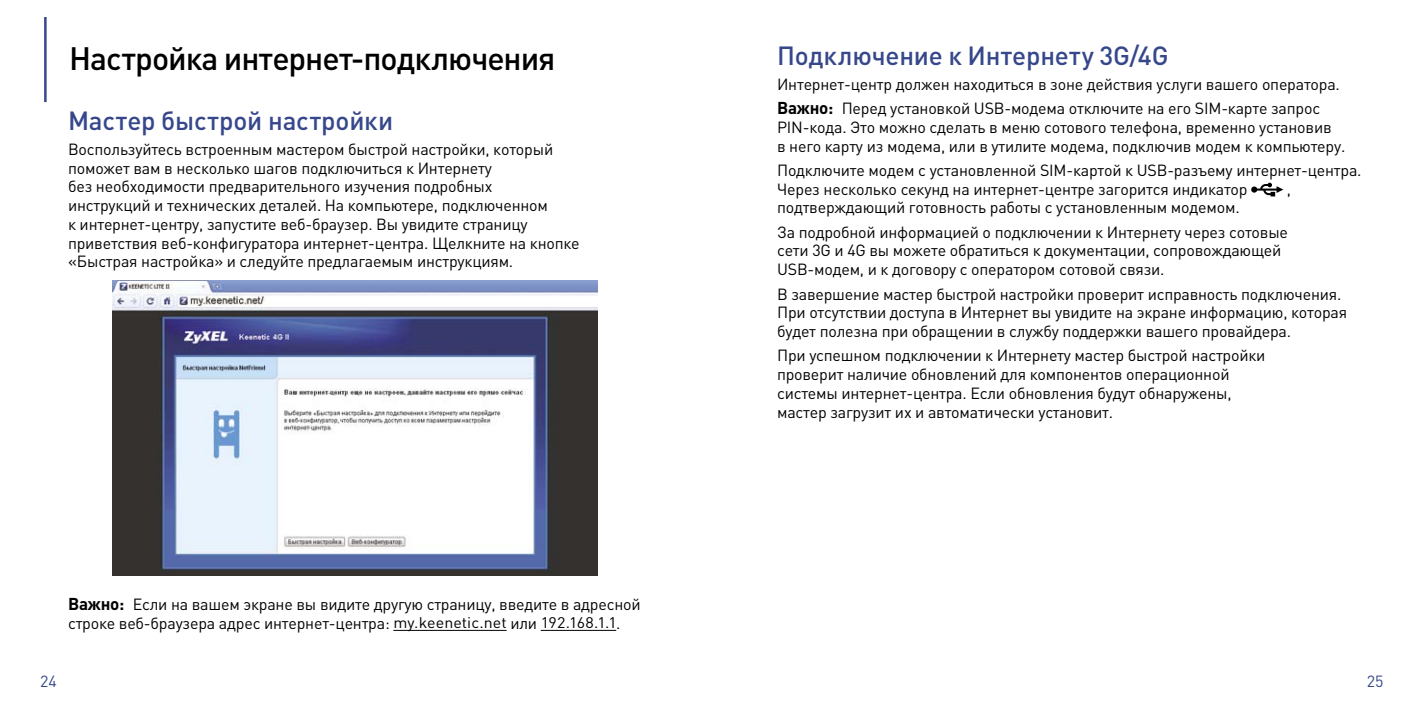
<style>
.page{position:relative;width:1418px;height:709px;background:#fff}
.page>*{position:absolute;margin:0;border:0;box-sizing:border-box;transform-origin:0 0}
.t1{font:500 32px "DIN Pro";letter-spacing:-.03em;color:#000}
.t2{font:500 26px "DIN Pro";letter-spacing:-.005em;color:#36478b}
.t3{font:16px/18.8px "DIN Pro";letter-spacing:-.015em;color:#000}
.t4{font:16px "DIN Pro";color:#36478b}
.s1{font-weight:700;font-size:17px}
.s2{font-size:15.2px}
</style>
<div class="page">
<hr style="left:44px;top:17px;width:3px;height:85px;background:#36478b">
<svg style="left:1251px;top:183px;width:32px;height:13px"></svg>
<hr style="left:393px;top:630px;width:113px;height:1px;background:#000">
<hr style="left:541px;top:630px;width:75px;height:1px;background:#000">
<img style="left:113px;top:281px;width:484px;height:294px">
<h1 class="t1" style="left:69px;top:32px;width:487px">Настройка интернет-подключения</h1>
<h2 class="t2" style="left:68px;top:100px;width:327px">Мастер быстрой настройки</h2>
<p class="t3" style="left:68px;top:138px;width:513px">Воспользуйтесь встроенным мастером быстрой настройки, который поможет вам в несколько шагов подключиться к Интернету<br>без необходимости предварительного изучения подробных<br>инструкций и технических деталей. На компьютере, подключенном<br>к интернет‑центру, запустите веб-браузер. Вы увидите страницу приветствия веб-конфигуратора интернет-центра. Щелкните на кнопке «Быстрая настройка» и следуйте предлагаемым инструкциям.</p>
<p class="t3" style="left:68px;top:593px;width:574px"><span class="s1">Важно:</span> Если на вашем экране вы видите другую страницу, введите в адресной строке веб-браузера адрес интернет‑центра: <span class="s2">my.keenetic.net</span> или <span class="s2">192.168.1.1</span>.</p>
<h2 class="t2" style="left:777px;top:35px;width:393px">Подключение к Интернету 3G/4G</h2>
<p class="t3" style="left:777px;top:70px;width:564px;line-height:24.4px">Интернет‑центр должен находиться в зоне действия услуги вашего оператора.<br><span class="s1">Важно:</span> Перед установкой USB-модема отключите на его SIM-карте запрос</p>
<p class="t3" style="left:777px;top:116px;width:570px">PIN-кода. Это можно сделать в меню сотового телефона, временно установив<br>в него карту из модема, или в утилите модема, подключив модем к компьютеру.</p>
<p class="t3" style="left:777px;top:159px;width:586px">Подключите модем с установленной SIM-картой к USB‑разъему интернет‑центра.<br>Через несколько секунд на интернет‑центре загорится индикатор</p>
<p class="t3" style="left:1286px;top:178px;width:6px">,</p>
<p class="t3" style="left:777px;top:194px;width:512px;line-height:24.4px">подтверждающий готовность работы с установленным модемом.<br>За подробной информацией о подключении к Интернету через сотовые</p>
<p class="t3" style="left:777px;top:240px;width:506px">сети 3G и 4G вы можете обратиться к документации, сопровождающей<br>USB-модем, и к договору с оператором сотовой связи.</p>
<p class="t3" style="left:777px;top:283px;width:571px">В завершение мастер быстрой настройки проверит исправность подключения.<br>При отсутствии доступа в Интернет вы увидите на экране информацию, которая будет полезна при обращении в службу поддержки вашего провайдера.</p>
<p class="t3" style="left:777px;top:345px;width:490px">При успешном подключении к Интернету мастер быстрой настройки проверит наличие обновлений для компонентов операционной системы интернет-центра. Если обновления будут обнаружены, мастер загрузит их и автоматически установит.</p>
<p class="t4" style="left:40px;top:669px;width:18px">24</p>
<p class="t4" style="left:1366px;top:669px;width:18px">25</p>
</div>
